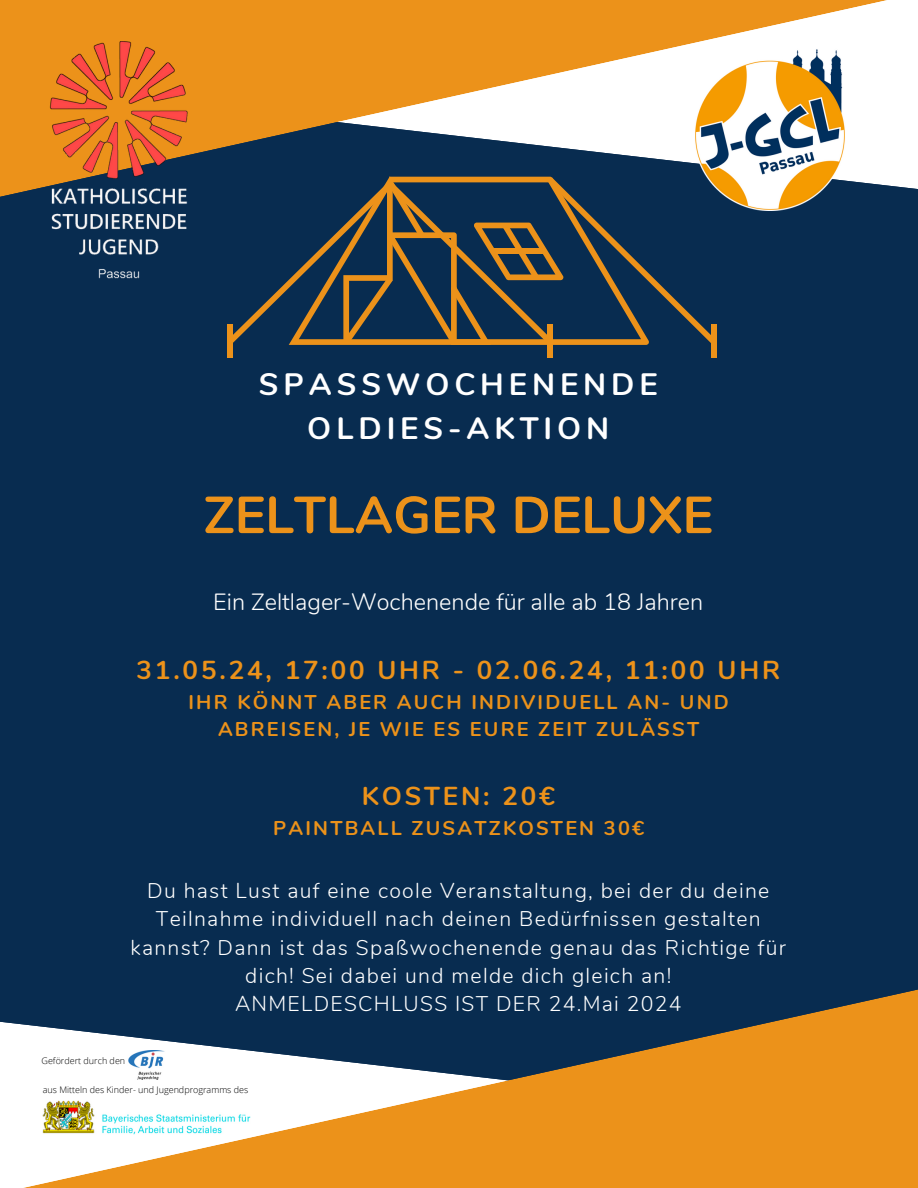
<style>
.page{position:relative;width:918px;height:1188px;background:#082c50}
.page>*{position:absolute;margin:0;border:0;box-sizing:border-box;transform-origin:0 0}
.t1{font:700 51.9px "Nunito";color:#ec921a}
.t2{font:700 30.9px/43.8px "Nunito";letter-spacing:.16em;color:#fff;text-align:center}
.t3{font:700 25.95px "Nunito";letter-spacing:.11em;color:#ec921a}
.t4{font:300 23.4px "Nunito";color:#fff}
.t5{font:300 21.15px/28.3px "Nunito";letter-spacing:.06em;color:#fff;text-align:center}
.t6{font:700 19.95px/27px "Nunito";letter-spacing:.11em;color:#ec921a;text-align:center}
.t7{font:300 9px "Open Sans";color:#000}
</style>
<div class="page">
<svg style="left:15px;top:989px;width:903px;height:199px;fill:#ec921a"></svg>
<svg style="left:0;top:0;width:908px;height:197px;fill:#ec921a"></svg>
<svg style="left:228px;top:176px;width:483px;height:169px"></svg>
<div style="left:548px;top:324px;width:5px;height:33px;background:#ec921a"></div>
<div style="left:711px;top:324px;width:6px;height:33px;background:#ec921a"></div>
<div style="left:227px;top:324px;width:6px;height:33px;background:#ec921a"></div>
<img style="left:694px;top:48px;width:151px;height:162px">
<img style="left:128px;top:1050px;width:38px;height:30px">
<img style="left:43px;top:1101px;width:208px;height:34px">
<img style="left:42px;top:42px;width:155px;height:237px">
<h3 class="t2" style="left:259px;top:363px;width:400px">SPASSWOCHENENDE<br>OLDIES-AKTION</h3>
<h2 class="t1" style="left:204px;top:481px;width:511px">ZELTLAGER DELUXE</h2>
<h2 class="t4" style="left:213px;top:586px;width:492px">Ein Zeltlager-Wochenende für alle ab 18 Jahren</h2>
<h3 class="t3" style="left:137px;top:653px;width:645px">31.05.24, 17:00 UHR - 02.06.24, 11:00 UHR</h3>
<h3 class="t6" style="left:189px;top:689px;width:542px">IHR KÖNNT ABER AUCH INDIVIDUELL AN- UND<br>ABREISEN, JE WIE ES EURE ZEIT ZULÄSST</h3>
<p class="t3" style="left:362px;top:779px;width:194px">KOSTEN: 20€</p>
<p class="t6" style="left:273px;top:815px;width:372px">PAINTBALL ZUSATZKOSTEN 30€</p>
<p class="t5" style="left:131px;top:877px;width:657px">Du hast Lust auf eine coole Veranstaltung, bei der du deine Teilnahme individuell nach deinen Bedürfnissen gestalten kannst? Dann ist das Spaßwochenende genau das Richtige für dich! Sei dabei und melde dich gleich an!<br>ANMELDESCHLUSS IST DER 24.Mai 2024</p>
<p class="t7" style="left:42px;top:1055px;width:85px">Gefördert durch den</p>
<p class="t7" style="left:43px;top:1084px;width:207px">aus Mitteln des Kinder- und Jugendprogramms des</p>
</div>
